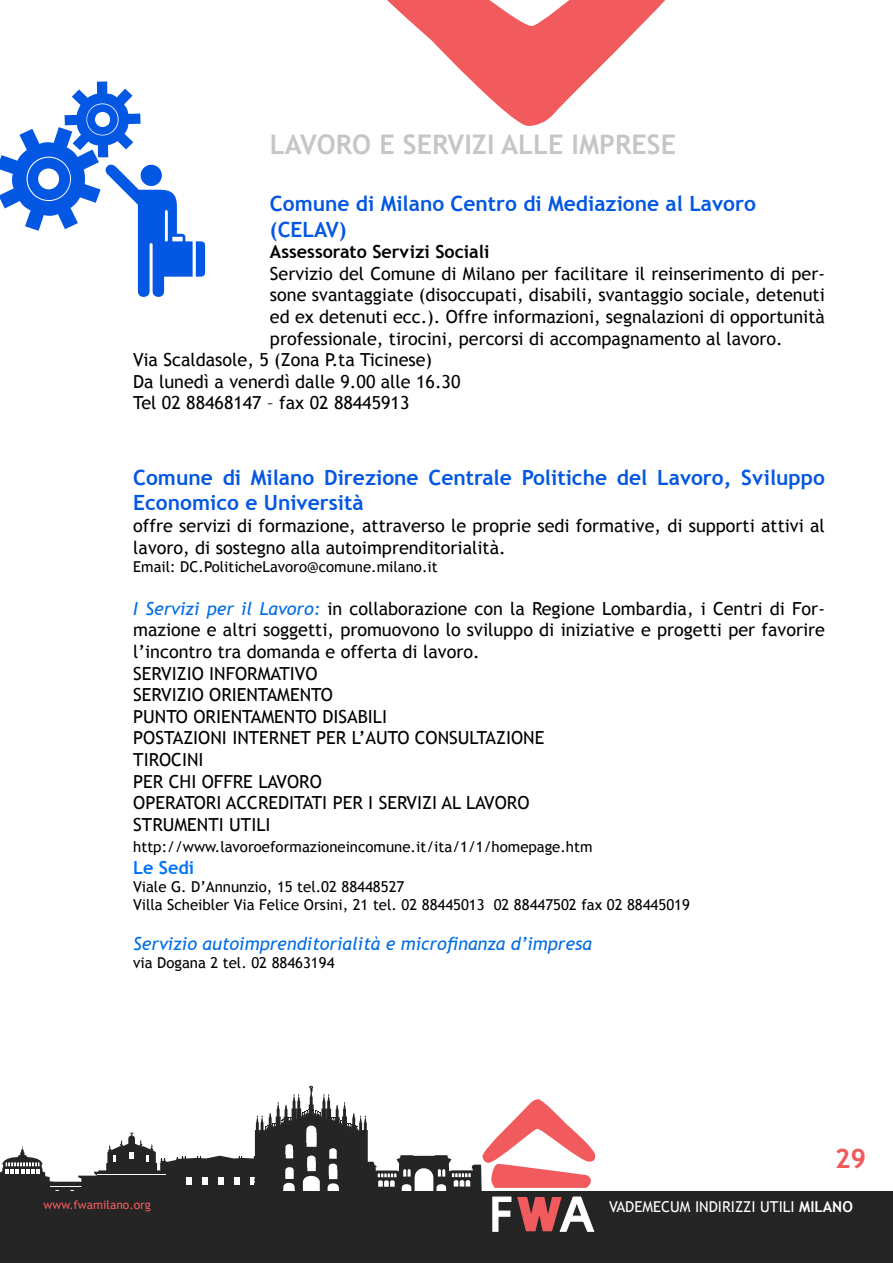
<style>
.page{position:relative;width:893px;height:1263px;background:#fff}
.page>*{position:absolute;margin:0;border:0;box-sizing:border-box;transform-origin:0 0}
.t1{font:700 27px "Trebuchet MS";color:#c7c6c7}
.t2{font:700 27px "Trebuchet MS";color:#f15b5d}
.t3{font:700 21px/25.2px "Trebuchet MS";color:#0357e2}
.t4{font:18px/21.6px "Trebuchet MS";color:#000}
.t5{font:italic 18px "Trebuchet MS";color:#006ce6}
.t6{font:700 18px "Trebuchet MS";color:#000}
.t7{font:700 18px "Trebuchet MS";color:#0074fc}
.t8{font:15px/18px "Trebuchet MS";color:#000}
.t9{font:15px "Trebuchet MS";color:#fff}
.t10{font:12px "Trebuchet MS";color:#f15b5d}
.s1{font-style:italic;color:#006ce6}
.s2{font-weight:700}
</style>
<div class="page">
<svg style="left:387px;top:0;width:279px;height:126px"></svg>
<div style="left:0;top:1192px;width:893px;height:71px;background:#252525"></div>
<svg style="left:0;top:1086px;width:595px;height:146px"></svg>
<svg style="left:0;top:82px;width:205px;height:215px"></svg>
<h1 class="t1" style="left:270px;top:127px;width:408px">LAVORO E SERVIZI ALLE IMPRESE</h1>
<p class="t3" style="left:270px;top:191px;width:487px">Comune di Milano Centro di Mediazione al Lavoro (CELAV)</p>
<p class="t6" style="left:270px;top:241px;width:221px">Assessorato Servizi Sociali</p>
<p class="t4" style="left:270px;top:263px;width:556px">Servizio del Comune di Milano per facilitare il reinserimento di per-</p>
<p class="t4" style="left:270px;top:285px;width:556px">sone svantaggiate (disoccupati, disabili, svantaggio sociale, detenuti</p>
<p class="t4" style="left:270px;top:306px;width:556px">ed ex detenuti ecc.). Offre informazioni, segnalazioni di opportunità</p>
<p class="t4" style="left:270px;top:328px;width:514px">professionale, tirocini, percorsi di accompagnamento al lavoro.</p>
<p class="t4" style="left:133px;top:349px;width:300px">Via Scaldasole, 5 (Zona P.ta Ticinese)</p>
<p class="t4" style="left:133px;top:371px;width:329px">Da lunedì a venerdì dalle 9.00 alle 16.30</p>
<p class="t4" style="left:133px;top:393px;width:278px">Tel 02 88468147 – fax 02 88445913</p>
<p class="t3" style="left:133px;top:465px;width:693px">Comune di Milano Direzione Centrale Politiche del Lavoro, Sviluppo<br>Economico e Università</p>
<p class="t4" style="left:133px;top:515px;width:693px">offre servizi di formazione, attraverso le proprie sedi formative, di supporti attivi al lavoro, di sostegno alla autoimprenditorialità.</p>
<p class="t8" style="left:133px;top:557px;width:306px">Email: DC.PoliticheLavoro@comune.milano.it</p>
<p class="t4" style="left:133px;top:598px;width:693px"><span class="s1">I Servizi per il Lavoro:</span> in collaborazione con la Regione Lombardia, i Centri di For&shy;mazione e altri soggetti, promuovono lo sviluppo di iniziative e progetti per favorire l’incontro tra domanda e offerta di lavoro.<br>SERVIZIO INFORMATIVO<br>SERVIZIO ORIENTAMENTO<br>PUNTO ORIENTAMENTO DISABILI<br>POSTAZIONI INTERNET PER L’AUTO CONSULTAZIONE<br>TIROCINI<br>PER CHI OFFRE LAVORO<br>OPERATORI ACCREDITATI PER I SERVIZI AL LAVORO<br>STRUMENTI UTILI</p>
<p class="t8" style="left:133px;top:838px;width:461px">http://www.lavoroeformazioneincomune.it/ita/1/1/homepage.htm</p>
<p class="t7" style="left:133px;top:856px;width:63px">Le Sedi</p>
<p class="t8" style="left:133px;top:878px;width:558px">Viale G. D’Annunzio, 15 tel.02 88448527<br>Villa Scheibler Via Felice Orsini, 21 tel. 02 88445013 02 88447502 fax 02 88445019</p>
<p class="t5" style="left:133px;top:932px;width:460px">Servizio autoimprenditorialità e microfinanza d’impresa</p>
<p class="t8" style="left:133px;top:953px;width:203px">via Dogana 2 tel. 02 88463194</p>
<h1 class="t2" style="left:835px;top:1141px;width:33px">29</h1>
<p class="t10" style="left:44px;top:1198px;width:109px">www.fwamilano.org</p>
<p class="t9" style="left:609px;top:1198px;width:245px">VADEMECUM INDIRIZZI UTILI <span class="s2">MILANO</span></p>
</div>
